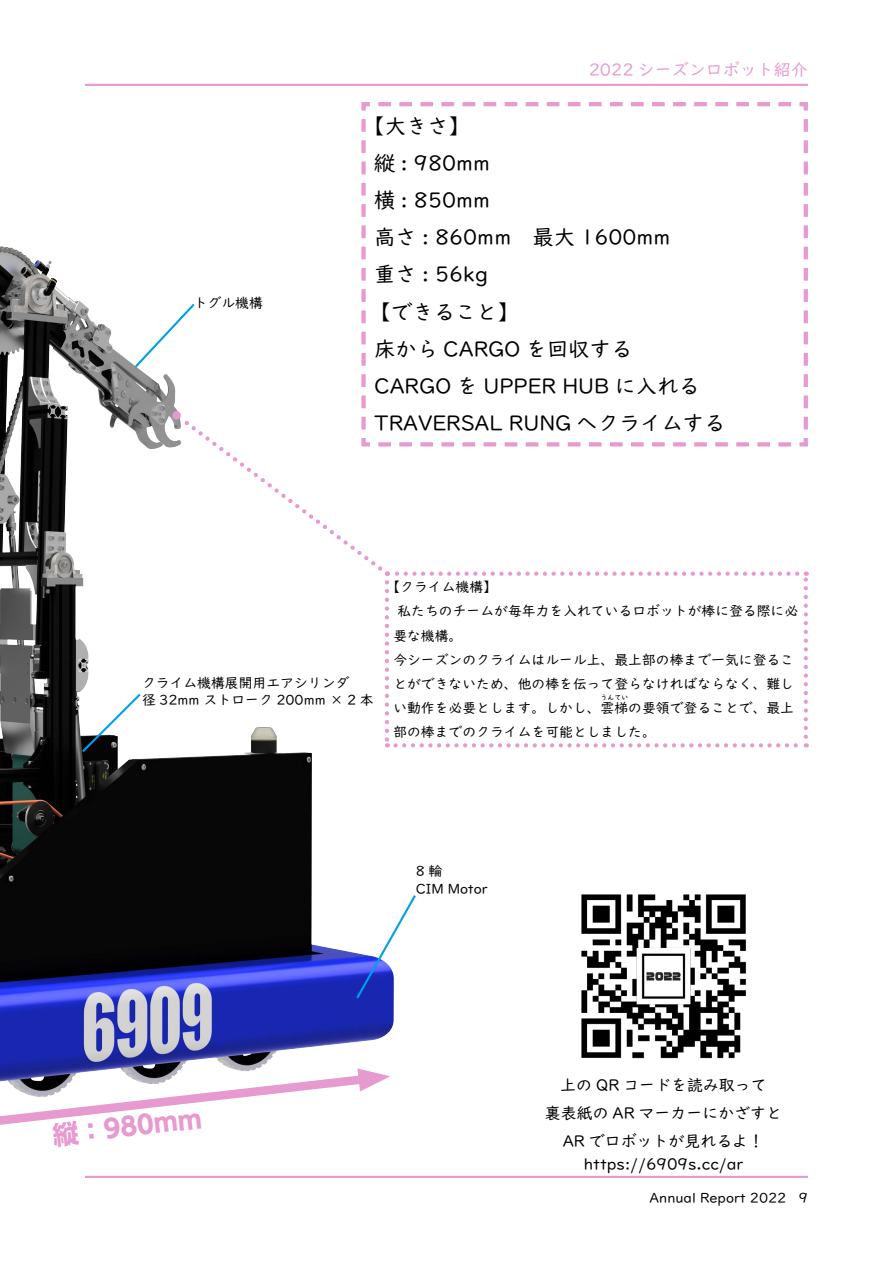
<style>
.page{position:relative;width:893px;height:1263px;background:#fff}
.page>*{position:absolute;margin:0;border:0;box-sizing:border-box;transform-origin:0 0}
.t1{font:700 25.5px "UD Shin Go NT Pr 6 N";color:#e69acf}
.t2{font:21.3px/37.2px "UD Digi Kyokasho Pro";color:#000}
.t3{font:16.95px "UD Digi Kyokasho Pro";color:#e69acf}
.t4{font:15.9px/27.9px "UD Digi Kyokasho Pro";color:#000;text-align:center}
.t5{font:13.8px/17px "UD Digi Kyokasho Pro";color:#000}
.t6{font:6.9px "UD Digi Kyokasho Pro";color:#000}
</style>
<div class="page">
<hr style="left:85px;top:84px;width:723px;height:2px;background:#e69acf">
<hr style="left:85px;top:1176px;width:723px;height:2px;background:#e69acf">
<img style="left:0;top:246px;width:488px;height:930px">
<svg style="left:361px;top:102px;width:447px;height:345px"></svg>
<svg style="left:0;top:1068px;width:390px;height:73px"></svg>
<svg style="left:385px;top:582px;width:4px;height:165px"></svg>
<svg style="left:395px;top:743px;width:412px;height:4px"></svg>
<svg style="left:804px;top:571px;width:4px;height:166px"></svg>
<svg style="left:354px;top:893px;width:64px;height:108px"></svg>
<svg style="left:80px;top:691px;width:63px;height:63px"></svg>
<svg style="left:133px;top:119px;width:664px;height:457px"></svg>
<img style="left:581px;top:894px;width:165px;height:165px">
<p class="t5" style="left:194px;top:294px;width:71px">トグル機構</p>
<p class="t3" style="left:589px;top:55px;width:221px">2022 シーズンロボット紹介</p>
<h2 class="t2" style="left:364px;top:106px;width:363px">【大きさ】<br>縦 : 980mm<br>横 : 850mm<br>高さ : 860mm　最大 1600mm<br>重さ : 56kg<br>【できること】<br>床から CARGO を回収する<br>CARGO を UPPER HUB に入れる<br>TRAVERSAL RUNG へクライムする</h2>
<p class="t5" style="left:142px;top:674px;width:233px">クライム機構展開用エアシリンダ<br>径 32mm ストローク 200mm × 2 本</p>
<p class="t5" style="left:386px;top:578px;width:112px">【クライム機構】</p>
<p class="t5" style="left:397px;top:602px;width:402px">私たちのチームが毎年力を入れているロボットが棒に登る際に必</p>
<p class="t5" style="left:393px;top:626px;width:71px">要な機構。</p>
<p class="t5" style="left:393px;top:650px;width:402px">今シーズンのクライムはルール上、最上部の棒まで一気に登るこ</p>
<p class="t5" style="left:393px;top:675px;width:402px">とができないため、他の棒を伝って登らなければならなく、難し</p>
<p class="t5" style="left:393px;top:699px;width:402px">い動作を必要とします。しかし、雲梯の要領で登ることで、最上</p>
<p class="t6" style="left:601px;top:692px;width:29px">うんてい</p>
<p class="t5" style="left:393px;top:723px;width:264px">部の棒までのクライムを可能としました。</p>
<p class="t5" style="left:416px;top:862px;width:73px">8 輪<br>CIM Motor</p>
<h1 class="t1" style="left:51px;top:1114px;width:151px;rotate:-6deg">縦：980mm</h1>
<p class="t4" style="left:545px;top:1070px;width:239px">上の QR コードを読み取って<br>裏表紙の AR マーカーにかざすと<br>AR でロボットが見れるよ！</p>
<p class="t4" style="left:584px;top:1149px;width:161px">https://6909s.cc/ar</p>
<p class="t5" style="left:649px;top:1188px;width:160px">Annual Report 2022 9</p>
</div>
